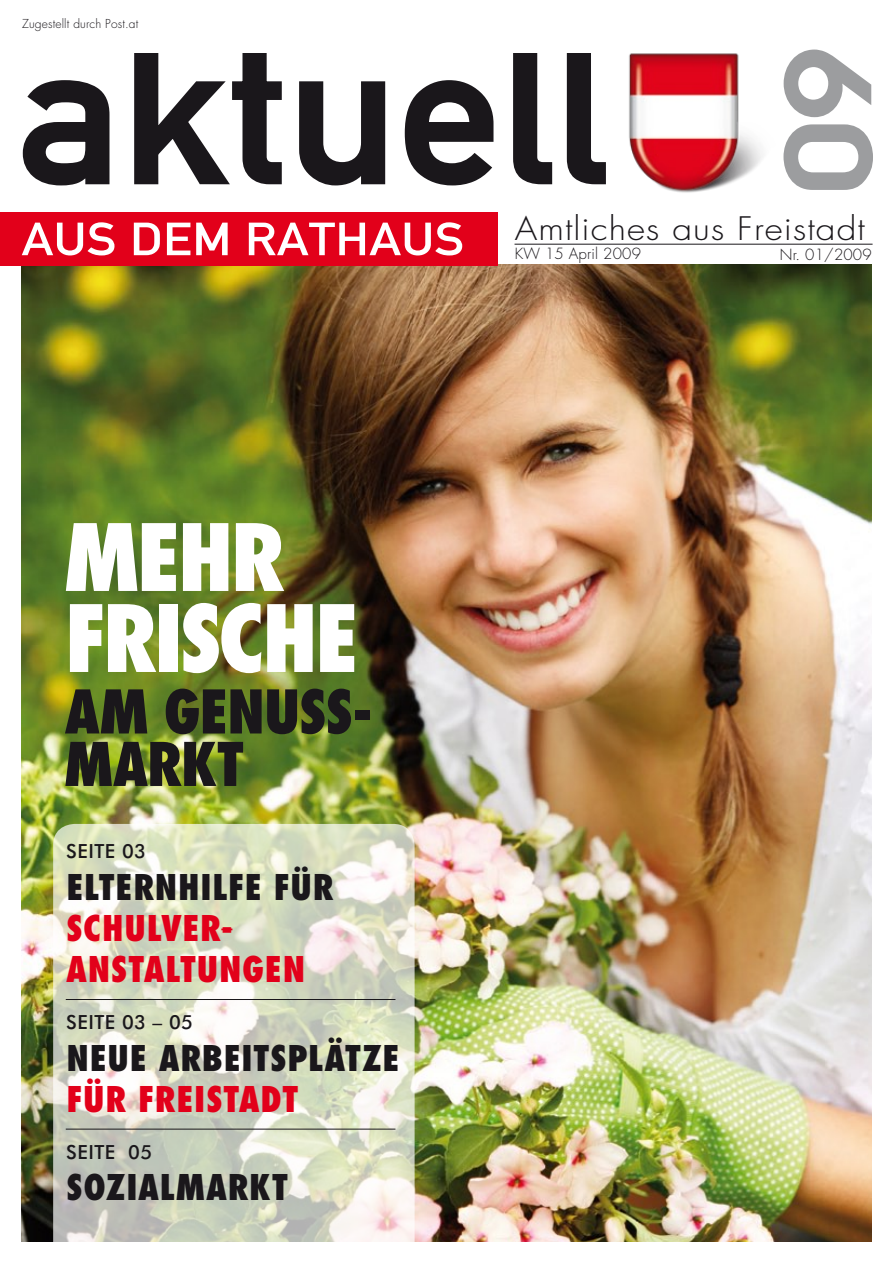
<style>
.page{position:relative;width:893px;height:1263px;background:#fff}
.page>*{position:absolute;margin:0;border:0;box-sizing:border-box;transform-origin:0 0}
.t1{font:196.5px "DIN Mit Alt";letter-spacing:.005em;color:#1a171b;scale:1.04 1}
.t2{font:600 116.25px "Avant Garde";color:#9c9d9f;scale:1.13 1}
.t3{font:800 condensed 90px/81px "Futura";letter-spacing:-.04em;color:#fff}
.t4{font:800 condensed 58.5px/52.5px "Futura";letter-spacing:-.02em;color:#1a171b}
.t5{font:45.75px "DIN Mit Alt";letter-spacing:.01em;color:#fff;scale:1.13 1}
.t6{font:800 condensed 34.5px "Futura";letter-spacing:.02em;color:#1a171b}
.t7{font:800 condensed 34.5px/41.4px "Futura";letter-spacing:.02em;color:#e2001a}
.t8{font:300 31.5px "Futura";letter-spacing:.03em;color:#1a171b;scale:1.12 1}
.t9{font:500 19.5px "Futura BT";letter-spacing:.025em;color:#1a171b}
.t10{font:300 15px "Futura";letter-spacing:.01em;color:#1a171b}
.t11{font:300 12px "Futura";letter-spacing:.01em;color:#1a171b}
</style>
<div class="page">
<img style="left:21px;top:265px;width:850px;height:977px">
<svg style="left:53px;top:824px;width:362px;height:418px;background:#d9dcc9"></svg>
<svg style="left:22px;top:80px;width:88px;height:106px"></svg>
<svg style="left:134px;top:53px;width:148px;height:132px"></svg>
<svg style="left:299px;top:81px;width:87px;height:105px"></svg>
<svg style="left:404px;top:80px;width:90px;height:106px"></svg>
<svg style="left:513px;top:53px;width:40px;height:132px"></svg>
<svg style="left:566px;top:53px;width:40px;height:132px"></svg>
<div style="left:0;top:212px;width:498px;height:53px;background:#e2001a"></div>
<hr style="left:514px;top:244px;width:359px;height:1px;background:#1a171b">
<img style="left:629px;top:53px;width:134px;height:140px">
<svg style="left:221px;top:928px;width:11px;height:2px"></svg>
<hr style="left:66px;top:999px;width:329px;height:1px;background:#1a171b">
<hr style="left:66px;top:1129px;width:329px;height:1px;background:#1a171b">
<p class="t11" style="left:22px;top:16px;width:118px">Zugestellt durch Post.at</p>
<h1 class="t1" style="left:19px;top:-2px;width:567px">aktuell</h1>
<h2 class="t2" style="left:753px;top:194px;width:132px;rotate:-90deg">09</h2>
<p class="t8" style="left:515px;top:209px;width:314px">Amtliches aus Freistadt</p>
<h3 class="t5" style="left:22px;top:212px;width:393px">AUS DEM RATHAUS</h3>
<p class="t10" style="left:515px;top:244px;width:128px">KW 15 April 2009</p>
<p class="t10" style="left:780px;top:245px;width:93px">Nr. 01/2009</p>
<h3 class="t3" style="left:64px;top:517px;width:286px">MEHR<br>FRISCHE</h3>
<h3 class="t4" style="left:64px;top:685px;width:309px">AM GENUSS-<br>MARKT</h3>
<p class="t9" style="left:66px;top:839px;width:81px">SEITE 03</p>
<p class="t6" style="left:66px;top:865px;width:269px">ELTERNHILFE FÜR</p>
<p class="t7" style="left:66px;top:907px;width:241px">SCHULVER-<br>ANSTALTUNGEN</p>
<p class="t9" style="left:66px;top:1010px;width:128px">SEITE 03 – 05</p>
<p class="t6" style="left:66px;top:1036px;width:331px">NEUE ARBEITSPLÄTZE</p>
<p class="t7" style="left:66px;top:1078px;width:234px">FÜR FREISTADT</p>
<p class="t9" style="left:66px;top:1140px;width:87px">SEITE 05</p>
<p class="t6" style="left:67px;top:1166px;width:223px">SOZIALMARKT</p>
</div>
